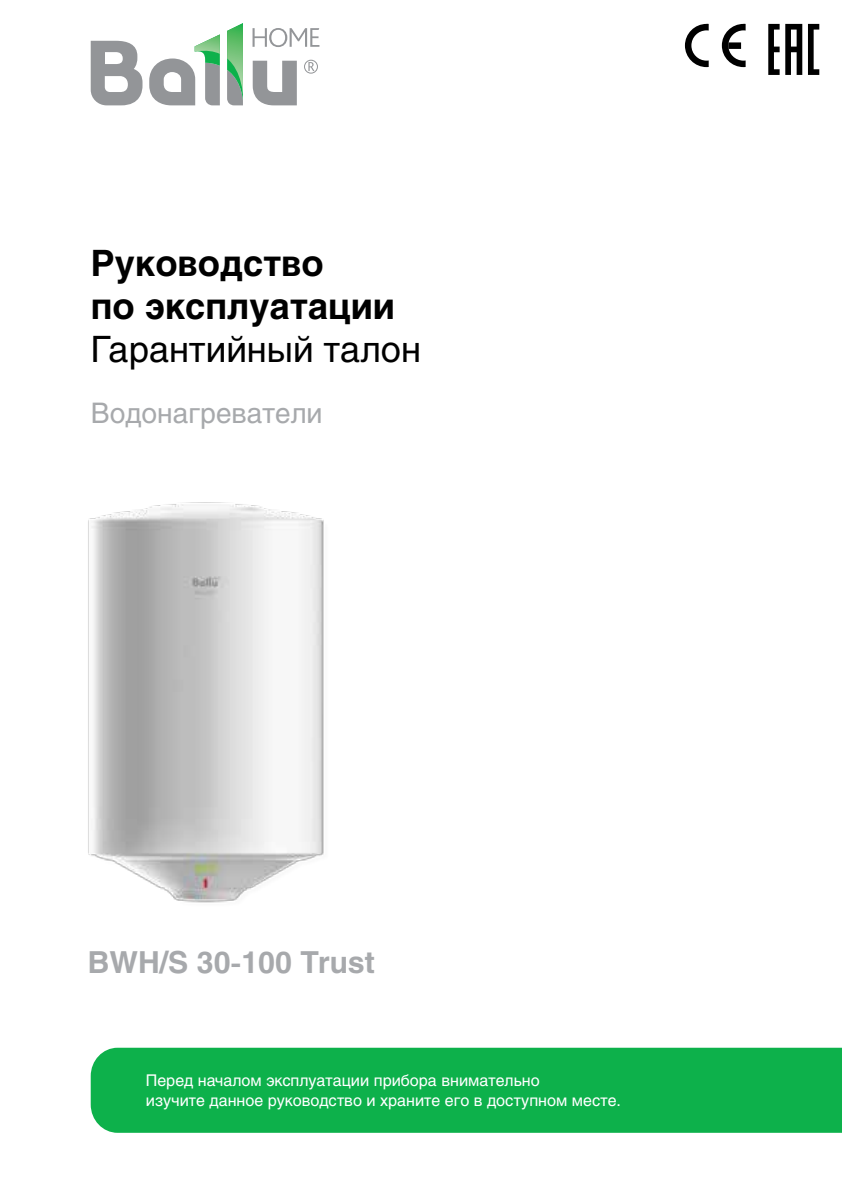
<style>
.page{position:relative;width:842px;height:1191px;background:#fff}
.page>*{position:absolute;margin:0;border:0;box-sizing:border-box;transform-origin:0 0}
.t1{font:700 36px/43.2px "Helios";color:#000}
.t2{font:36px "Helios";color:#000}
.t3{font:700 30px "Helios";color:#a7a9ac}
.t4{font:28px "Helios";color:#a7a9ac}
.t5{font:16px/19.2px "Helios";color:#fff}
</style>
<div class="page">
<div style="left:91px;top:1047px;width:751px;height:85px;background:#0db14b"></div>
<svg style="left:685px;top:24px;width:24px;height:43px"></svg>
<svg style="left:722px;top:24px;width:24px;height:43px"></svg>
<img style="left:88px;top:502px;width:236px;height:401px">
<svg style="left:768px;top:24px;width:51px;height:51px"></svg>
<svg style="left:91px;top:23px;width:228px;height:82px"></svg>
<h1 class="t1" style="left:91px;top:241px;width:306px">Руководство<br>по эксплуатации</h1>
<h1 class="t2" style="left:91px;top:328px;width:332px">Гарантийный талон</h1>
<h3 class="t4" style="left:91px;top:397px;width:233px">Водонагреватели</h3>
<h2 class="t3" style="left:88px;top:945px;width:288px">BWH/S 30-100 Trust</h2>
<p class="t5" style="left:146px;top:1070px;width:477px">Перед началом эксплуатации прибора внимательно<br>изучите данное руководство и храните его в доступном месте.</p>
</div>
